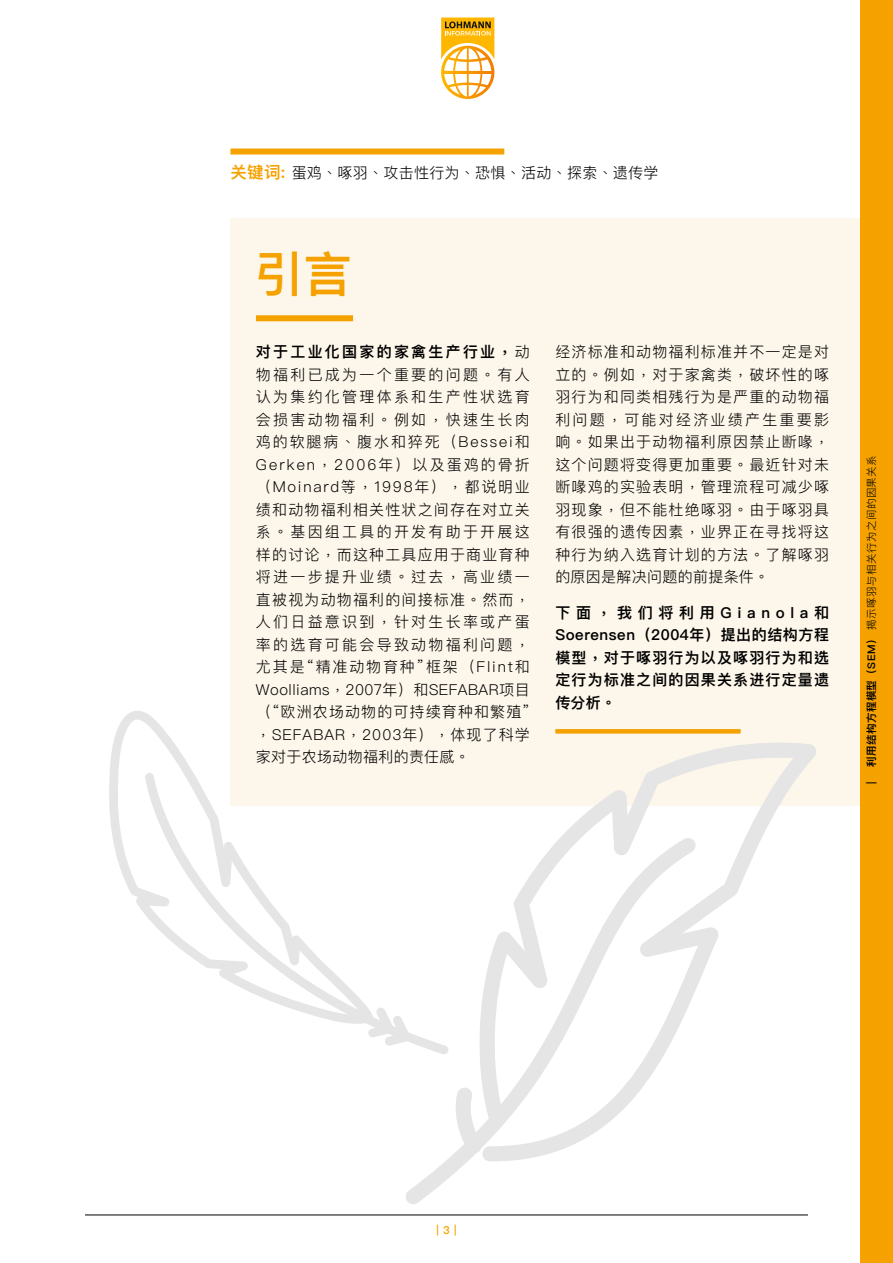
<style>
.page{position:relative;width:893px;height:1263px;background:#fff}
.page>*{position:absolute;margin:0;border:0;box-sizing:border-box;transform-origin:0 0}
.t1{font:600 48px "Ping Fang HK";color:#f5a200}
.t2{font:300 15px/22.5px "Ping Fang HK";letter-spacing:.07em;color:#000;text-align:justify}
.t3{font:600 15px/22.5px "Ping Fang HK";letter-spacing:.08em;color:#000;text-align:justify}
.t4{font:300 15px "Ping Fang HK";letter-spacing:.02em;color:#000}
.t5{font:600 10.95px "Ping Fang HK";color:#f5a200}
.t6{font:300 10.5px "Ping Fang HK";letter-spacing:.04em;color:#000}
.t7{font:600 10.5px "Ping Fang HK";color:#000}
.s1{font-weight:600;font-size:16.5px;color:#f5a200}
.s2{font-weight:600}
</style>
<div class="page">
<div style="left:230px;top:218px;width:663px;height:588px;background:#fdf6ea"></div>
<svg style="left:109px;top:711px;width:296px;height:335px"></svg>
<svg style="left:405px;top:742px;width:411px;height:462px"></svg>
<div style="left:230px;top:149px;width:274px;height:6px;background:#f5a200"></div>
<div style="left:256px;top:315px;width:97px;height:6px;background:#f5a200"></div>
<div style="left:555px;top:729px;width:186px;height:5px;background:#f5a200"></div>
<div style="left:861px;top:0;width:32px;height:1263px;background:#f5a200"></div>
<hr style="left:85px;top:1215px;width:723px;height:1px;background:#000">
<svg style="left:441px;top:17px;width:53px;height:82px"></svg>
<p class="t4" style="left:230px;top:163px;width:430px"><span class="s1">关键词:</span> 蛋鸡、啄羽、攻击性行为、恐惧、活动、探索、遗传学</p>
<p class="t1" style="left:256px;top:245px;width:97px">引言</p>
<p class="t2" style="left:256px;top:340px;width:275px"><span class="s2">对于工业化国家的家禽生产行业，</span>动物福利已成为一个重要的问题。有人认为集约化管理体系和生产性状选育会损害动物福利。例如，快速生长肉鸡的软腿病、腹水和猝死（Bessei和Gerken，2006年）以及蛋鸡的骨折（Moinard等，1998年），都说明业绩和动物福利相关性状之间存在对立关系。基因组工具的开发有助于开展这样的讨论，而这种工具应用于商业育种将进一步提升业绩。过去，高业绩一直被视为动物福利的间接标准。然而，人们日益意识到，针对生长率或产蛋率的选育可能会导致动物福利问题，尤其是“精准动物育种”框架（Flint和Woolliams，2007年）和SEFABAR项目（“欧洲农场动物的可持续育种和繁殖”，SEFABAR，2003年），体现了科学家对于农场动物福利的责任感。</p>
<p class="t2" style="left:555px;top:340px;width:275px">经济标准和动物福利标准并不一定是对立的。例如，对于家禽类，破坏性的啄羽行为和同类相残行为是严重的动物福利问题，可能对经济业绩产生重要影响。如果出于动物福利原因禁止断喙，这个问题将变得更加重要。最近针对未断喙鸡的实验表明，管理流程可减少啄羽现象，但不能杜绝啄羽。由于啄羽具有很强的遗传因素，业界正在寻找将这种行为纳入选育计划的方法。了解啄羽的原因是解决问题的前提条件。</p>
<p class="t3" style="left:555px;top:601px;width:275px">下面，我们将利用Gianola和Soerensen（2004年）提出的结构方程模型，对于啄羽行为以及啄羽行为和选定行为标准之间的因果关系进行定量遗传分析。</p>
<p class="t6" style="left:865px;top:767px;width:313px;rotate:-90deg"><span class="s2">利用结构方程模型（SEM）</span>揭示啄羽与相关行为之间的因果关系</p>
<p class="t7" style="left:865px;top:784px;width:4px;rotate:-90deg">|</p>
<p class="t5" style="left:436px;top:1223px;width:22px">| 3 |</p>
</div>
